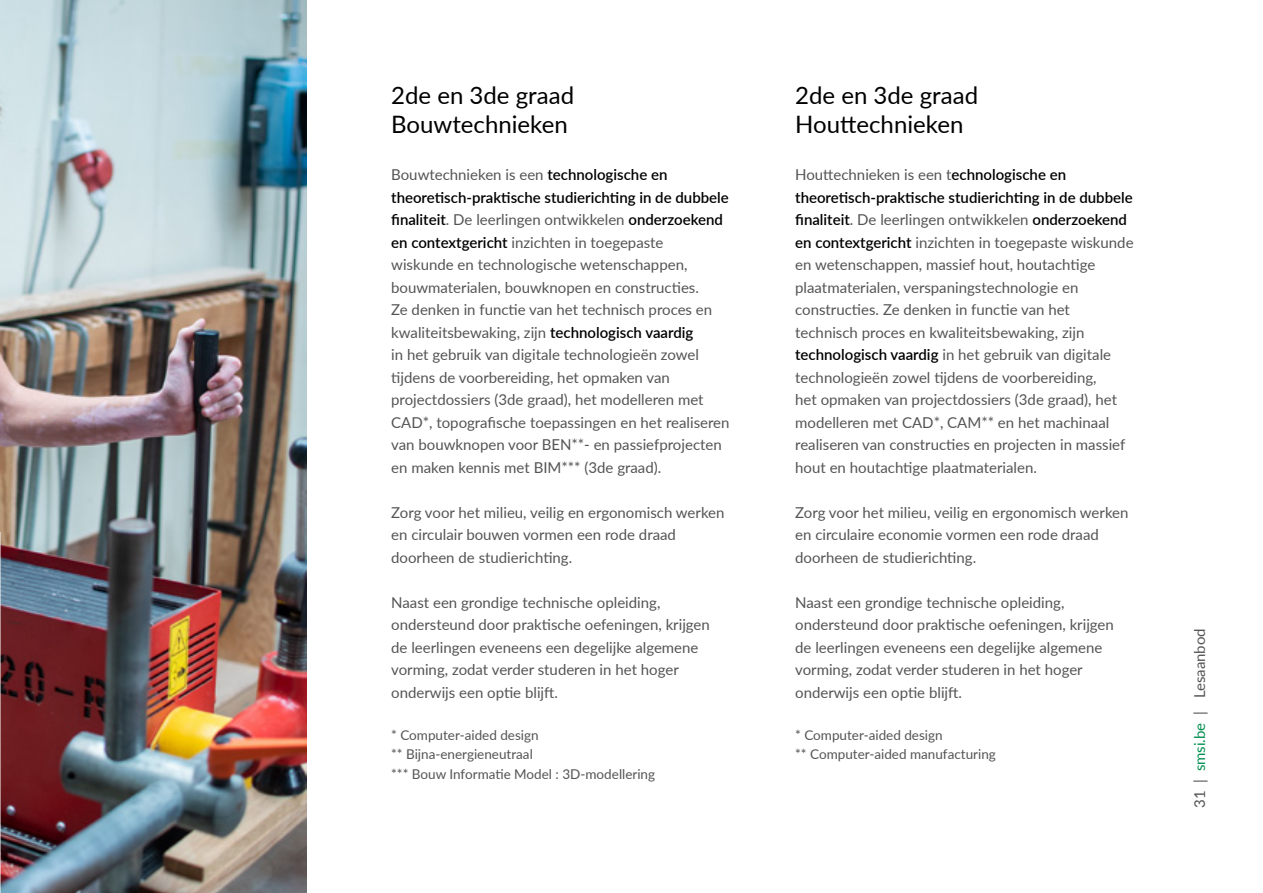
<style>
.page{position:relative;width:1263px;height:893px;background:#fff}
.page>*{position:absolute;margin:0;border:0;box-sizing:border-box;transform-origin:0 0}
.t1{font:24px/28.8px "Lato";color:#000}
.t2{font:15px/22.5px "Lato";color:#535453}
.t3{font:13.5px/19.5px "Lato";color:#535453}
.s1{font-weight:600;color:#000}
.s2{font-weight:600;color:#020203}
.s3{color:#008f4f}
</style>
<div class="page">
<img style="left:0;top:0;width:306px;height:893px">
<h1 class="t1" style="left:391px;top:83px;width:184px">2de en 3de graad<br>Bouwtechnieken</h1>
<h1 class="t1" style="left:795px;top:83px;width:184px">2de en 3de graad<br>Houttechnieken</h1>
<p class="t2" style="left:391px;top:165px;width:340px">Bouwtechnieken is een <span class="s1">technologische en theoretisch-praktische studierichting in de dubbele finaliteit</span>. De leerlingen ontwikkelen <span class="s1">onderzoekend en contextgericht</span> inzichten in toegepaste wiskunde en technologische wetenschappen, bouwmaterialen, bouwknopen en constructies.<br>Ze denken in functie van het technisch proces en kwaliteitsbewaking, zijn <span class="s1">technologisch vaardig<br></span>in het gebruik van digitale technologieën zowel tijdens de voorbereiding, het opmaken van projectdossiers (3de graad), het modelleren met CAD*, topografische toepassingen en het realiseren van bouwknopen voor BEN**- en passiefprojecten en maken kennis met BIM*** (3de graad).</p>
<p class="t2" style="left:391px;top:502px;width:335px">Zorg voor het milieu, veilig en ergonomisch werken en circulair bouwen vormen een rode draad doorheen de studierichting.</p>
<p class="t2" style="left:391px;top:592px;width:320px">Naast een grondige technische opleiding, ondersteund door praktische oefeningen, krijgen de leerlingen eveneens een degelijke algemene vorming, zodat verder studeren in het hoger onderwijs een optie blijft.</p>
<p class="t3" style="left:391px;top:726px;width:265px">* Computer-aided design<br>** Bijna-energieneutraal<br>*** Bouw Informatie Model : 3D-modellering</p>
<p class="t2" style="left:795px;top:163px;width:340px">Houttechnieken is een t<span class="s1">echnologische en theoretisch-praktische studierichting in de dubbele finaliteit</span>. De leerlingen ontwikkelen <span class="s2">onderzoekend en contextgericht</span> inzichten in toegepaste wiskunde en wetenschappen, massief hout, houtachtige plaatmaterialen, verspaningstechnologie en constructies. Ze denken in functie van het technisch proces en kwaliteitsbewaking, zijn <span class="s1">technologisch vaardig</span> in het gebruik van digitale technologieën zowel tijdens de voorbereiding,<br>het opmaken van projectdossiers (3de graad), het modelleren met CAD*, CAM** en het machinaal realiseren van constructies en projecten in massief hout en houtachtige plaatmaterialen.</p>
<p class="t2" style="left:795px;top:502px;width:335px">Zorg voor het milieu, veilig en ergonomisch werken en circulaire economie vormen een rode draad doorheen de studierichting.</p>
<p class="t2" style="left:795px;top:592px;width:320px">Naast een grondige technische opleiding, ondersteund door praktische oefeningen, krijgen de leerlingen eveneens een degelijke algemene vorming, zodat verder studeren in het hoger onderwijs een optie blijft.</p>
<p class="t3" style="left:795px;top:726px;width:202px">* Computer-aided design<br>** Computer-aided manufacturing</p>
<p class="t2" style="left:1189px;top:808px;width:181px;rotate:-90deg">31 | <span class="s3">smsi.be</span> | Lesaanbod</p>
</div>
